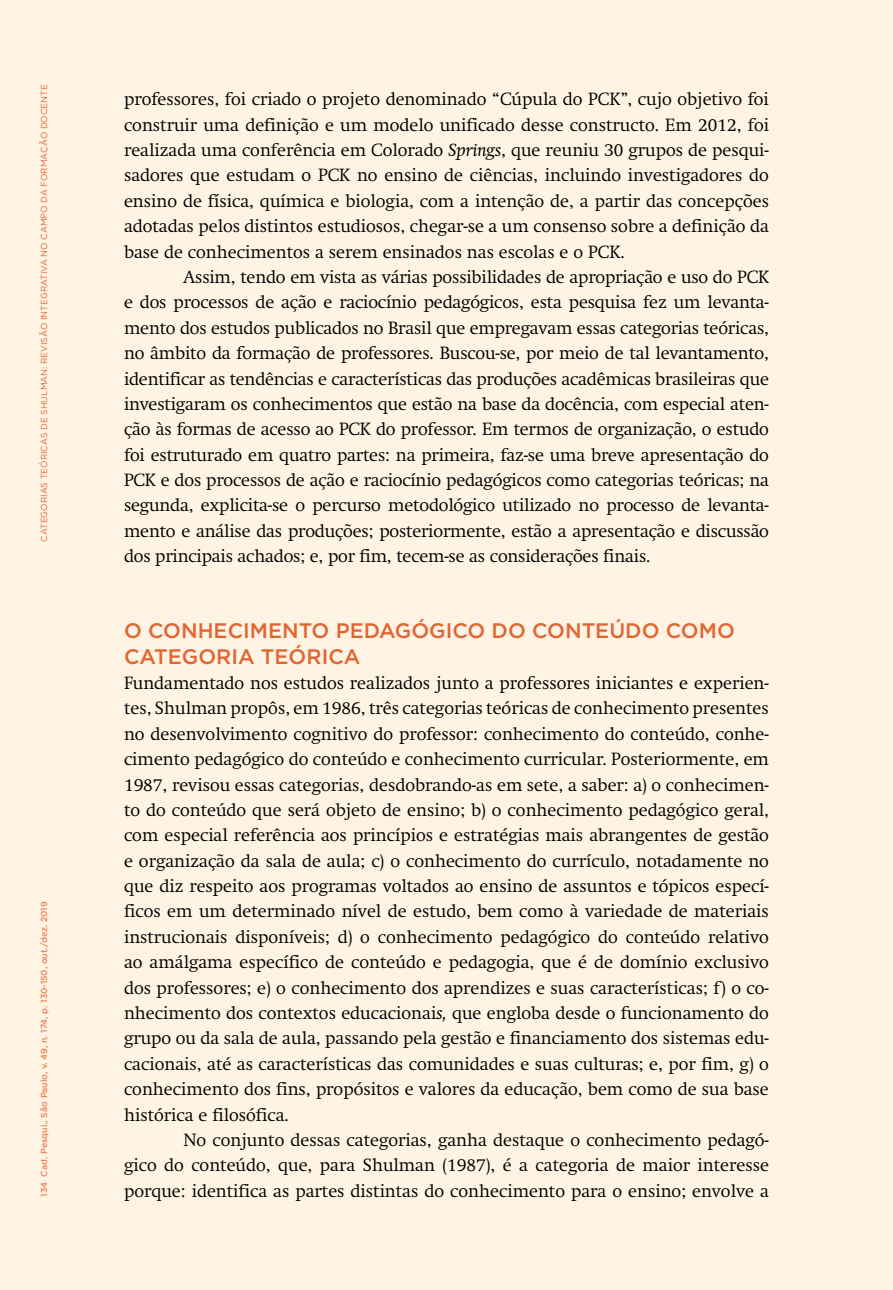
<style>
.page{position:relative;width:893px;height:1290px;background:#fff3e3}
.page>*{position:absolute;margin:0;border:0;box-sizing:border-box;transform-origin:0 0}
.t1{font:500 21px/25.4px "Gotham HTF";color:#e16a39}
.t2{font:300 17.5px/25.4px "Swift";color:#000;text-align:justify}
.t3{font:8.75px "Gotham HTF";color:#e16a39}
.t4{font:500 8.75px "Gotham HTF";color:#e78861}
.s1{font-weight:400;font-style:italic}
</style>
<div class="page">
<p class="t3" style="left:39px;top:542px;width:459px;rotate:-90deg">CATEGORIAS TEÓRICAS DE SHULMAN: REVISÃO INTEGRATIVA NO CAMPO DA FORMAÇÃO DOCENTE</p>
<p class="t4" style="left:39px;top:1196px;width:297px;rotate:-90deg">134 Cad. Pesqui., São Paulo, v. 49, n. 174, p. 130-150, out./dez. 2019</p>
<p class="t2" style="left:124px;top:87px;width:646px">professores, foi criado o projeto denominado “Cúpula do PCK”, cujo objetivo foi construir uma definição e um modelo unificado desse constructo. Em 2012, foi realizada uma conferência em Colorado <span class="s1">Springs</span>, que reuniu 30 grupos de pesqui&shy;sadores que estudam o PCK no ensino de ciências, incluindo investigadores do ensino de física, química e biologia, com a intenção de, a partir das concepções adotadas pelos distintos estudiosos, chegar-se a um consenso sobre a definição da base de conhecimentos a serem ensinados nas escolas e o PCK.</p>
<p class="t2" style="left:124px;top:264px;width:646px;text-indent:60px">Assim, tendo em vista as várias possibilidades de apropriação e uso do PCK e dos processos de ação e raciocínio pedagógicos, esta pesquisa fez um levanta&shy;mento dos estudos publicados no Brasil que empregavam essas categorias teóricas, no âmbito da formação de professores. Buscou-se, por meio de tal levantamento, identificar as tendências e características das produções acadêmicas brasileiras que investigaram os conhecimentos que estão na base da docência, com especial aten&shy;ção às formas de acesso ao PCK do professor. Em termos de organização, o estudo foi estruturado em quatro partes: na primeira, faz-se uma breve apresentação do PCK e dos processos de ação e raciocínio pedagógicos como categorias teóricas; na segunda, explicita-se o percurso metodológico utilizado no processo de levanta&shy;mento e análise das produções; posteriormente, estão a apresentação e discussão dos principais achados; e, por fim, tecem-se as considerações finais.</p>
<p class="t1" style="left:124px;top:618px;width:612px">O CONHECIMENTO PEDAGÓGICO DO CONTEÚDO COMO<br>CATEGORIA TEÓRICA</p>
<p class="t2" style="left:124px;top:670px;width:646px">Fundamentado nos estudos realizados junto a professores iniciantes e experien&shy;tes, Shulman propôs, em 1986, três categorias teóricas de conhecimento presentes no desenvolvimento cognitivo do professor: conhecimento do conteúdo, conhe&shy;cimento pedagógico do conteúdo e conhecimento curricular. Posteriormente, em 1987, revisou essas categorias, desdobrando-as em sete, a saber: a) o conhecimen&shy;to do conteúdo que será objeto de ensino; b) o conhecimento pedagógico geral, com especial referência aos princípios e estratégias mais abrangentes de gestão e organização da sala de aula; c) o conhecimento do currículo, notadamente no que diz respeito aos programas voltados ao ensino de assuntos e tópicos especí&shy;ficos em um determinado nível de estudo, bem como à variedade de materiais instrucionais disponíveis; d) o conhecimento pedagógico do conteúdo relativo ao amálgama específico de conteúdo e pedagogia, que é de domínio exclusivo dos professores; e) o conhecimento dos aprendizes e suas características; f) o co&shy;nhecimento dos contextos educacionai<span class="s1">s,</span> que engloba desde o funcionamento do grupo ou da sala de aula, passando pela gestão e financiamento dos sistemas edu&shy;cacionais, até as características das comunidades e suas culturas; e, por fim, g) o conhecimento dos fins, propósitos e valores da educação, bem como de sua base histórica e filosófica.</p>
<p class="t2" style="left:124px;top:1127px;width:646px;text-indent:60px">No conjunto dessas categorias, ganha destaque o conhecimento pedagó&shy;gico do conteúdo, que, para Shulman (1987), é a categoria de maior interesse porque: identifica as partes distintas do conhecimento para o ensino; envolve a</p>
</div>
